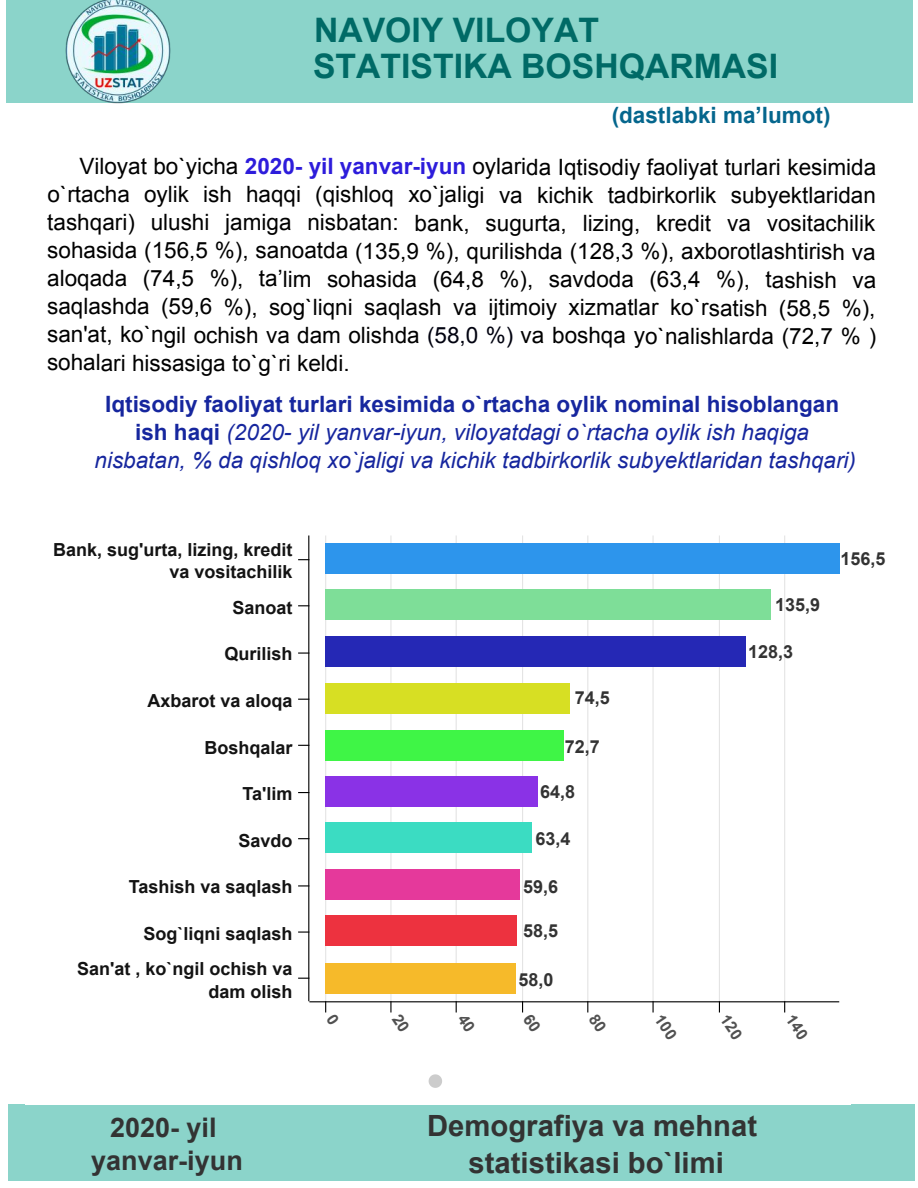
<style>
.page{position:relative;width:918px;height:1188px;background:#fff}
.page>*{position:absolute;margin:0;border:0;box-sizing:border-box;transform-origin:0 0}
.t1{font:700 33.75px/36px "Arial";color:#006a66}
.t2{font:700 29.25px/37.2px "Arial";color:#333;text-align:center}
.t3{font:700 27px/32.7px "Arial";color:#333;text-align:center}
.t4{font:22.5px/28px "Arial";letter-spacing:-.005em;color:#000;text-align:justify}
.t5{font:italic 22.5px/28.2px "Arial";color:#16269e;text-align:center}
.t6{font:700 22.5px "Arial";color:#05668d}
.t7{font:700 18px/22.5px "Arial";color:#131313;text-align:right}
.t8{font:700 18px "Arial";color:#333}
.s1{font-weight:700;color:#2d1cdb}
.s2{color:#01020f}
.s3{font-weight:700;font-style:normal}
</style>
<div class="page">
<div style="left:6px;top:0;width:906px;height:102px;background:#8bd4ca"></div>
<div style="left:8px;top:1105px;width:907px;height:76px;background:#8bd4ca"></div>
<img style="left:62px;top:0;width:112px;height:104px">
<hr style="left:390px;top:535px;width:2px;height:466px;background:#e4e4e4">
<hr style="left:456px;top:535px;width:1px;height:466px;background:#e4e4e4">
<hr style="left:522px;top:535px;width:1px;height:466px;background:#e4e4e4">
<hr style="left:587px;top:535px;width:1px;height:466px;background:#e4e4e4">
<hr style="left:653px;top:535px;width:1px;height:466px;background:#e4e4e4">
<hr style="left:719px;top:535px;width:1px;height:466px;background:#e4e4e4">
<hr style="left:784px;top:535px;width:1px;height:466px;background:#e4e4e4">
<hr style="left:325px;top:535px;width:1px;height:466px;background:#e4e4e4">
<svg style="left:298px;top:652px;width:10px;height:2px"></svg>
<svg style="left:298px;top:931px;width:10px;height:2px"></svg>
<hr style="left:308px;top:535px;width:1px;height:466px;background:#000">
<hr style="left:309px;top:1001px;width:530px;height:1px;background:#000">
<div style="left:325px;top:543px;width:514px;height:31px;background:#2d95ec"></div>
<div style="left:325px;top:589px;width:446px;height:31px;background:#7ede98"></div>
<div style="left:325px;top:637px;width:421px;height:30px;background:#2528b5"></div>
<div style="left:325px;top:683px;width:244px;height:30px;background:#d7df23"></div>
<div style="left:325px;top:730px;width:239px;height:30px;background:#3ff546"></div>
<div style="left:325px;top:776px;width:213px;height:31px;background:#8a32e6"></div>
<div style="left:325px;top:822px;width:207px;height:31px;background:#3bdcc2"></div>
<div style="left:325px;top:870px;width:195px;height:30px;background:#e5399b"></div>
<div style="left:325px;top:916px;width:191px;height:30px;background:#ed323f"></div>
<div style="left:325px;top:963px;width:190px;height:30px;background:#f6ba2a"></div>
<svg style="left:429px;top:1074px;width:13px;height:14px"></svg>
<svg style="left:325px;top:1001px;width:15px;height:12px"></svg>
<svg style="left:390px;top:1001px;width:20px;height:12px"></svg>
<svg style="left:456px;top:1001px;width:20px;height:12px"></svg>
<svg style="left:522px;top:1001px;width:20px;height:12px"></svg>
<svg style="left:587px;top:1001px;width:20px;height:12px"></svg>
<svg style="left:653px;top:1001px;width:25px;height:12px"></svg>
<svg style="left:719px;top:1001px;width:24px;height:12px"></svg>
<svg style="left:784px;top:1001px;width:25px;height:12px"></svg>
<h1 class="t1" style="left:313px;top:13px;width:467px">NAVOIY VILOYAT<br>STATISTIKA BOSHQARMASI</h1>
<p class="t6" style="left:612px;top:100px;width:220px">(dastlabki ma’lumot)</p>
<p class="t4" style="left:47px;top:153px;width:831px;text-indent:32px">Viloyat bo`yicha <span class="s1">2020- yil yanvar-iyun</span> oylarida Iqtisodiy faoliyat turlari kesimida o`rtacha oylik ish haqqi (qishloq xo`jaligi va kichik tadbirkorlik subyektlaridan tashqari) ulushi jamiga nisbatan: bank, sugurta, lizing, kredit va vositachilik sohasida (156,5 %), sanoatda (135,9 %), qurilishda (128,3 %), axborotlashtirish va aloqada (74,5 %), ta’lim sohasida (64,8 %), savdoda (63,4 %), tashish va saqlashda (59,6 %), sog`liqni saqlash va ijtimoiy xizmatlar ko`rsatish (58,5 %), san'at, ko`ngil ochish va dam olishda <span class="s2">(58,0 %)</span> va boshqa yo`nalishlarda (72,7 % ) sohalari hissasiga to`g`ri keldi.</p>
<p class="t5" style="left:94px;top:390px;width:763px"><span class="s3">Iqtisodiy faoliyat turlari kesimida o`rtacha oylik nominal hisoblangan ish haqi</span> (2020- yil yanvar-iyun, viloyatdagi o`rtacha oylik ish haqiga nisbatan, % da qishloq xo`jaligi va kichik tadbirkorlik subyektlaridan tashqari)</p>
<p class="t7" style="left:53px;top:539px;width:241px">Bank, sug'urta, lizing, kredit va vositachilik</p>
<p class="t7" style="left:232px;top:597px;width:62px">Sanoat</p>
<p class="t7" style="left:224px;top:643px;width:70px">Qurilish</p>
<p class="t7" style="left:147px;top:690px;width:147px">Axbarot va aloqa</p>
<p class="t7" style="left:204px;top:737px;width:90px">Boshqalar</p>
<p class="t7" style="left:243px;top:783px;width:51px">Ta'lim</p>
<p class="t7" style="left:238px;top:830px;width:56px">Savdo</p>
<p class="t7" style="left:129px;top:876px;width:165px">Tashish va saqlash</p>
<p class="t7" style="left:77px;top:916px;width:217px;line-height:35.4px">Sog`liqni saqlash<br>San'at , ko`ngil ochish va</p>
<p class="t7" style="left:208px;top:981px;width:86px">dam olish</p>
<p class="t8" style="left:575px;top:686px;width:37px">74,5</p>
<p class="t8" style="left:565px;top:734px;width:37px">72,7</p>
<p class="t8" style="left:540px;top:779px;width:37px">64,8</p>
<p class="t8" style="left:536px;top:827px;width:37px">63,4</p>
<p class="t8" style="left:523px;top:875px;width:37px">59,6</p>
<p class="t8" style="left:523px;top:919px;width:37px">58,5</p>
<p class="t8" style="left:519px;top:967px;width:37px">58,0</p>
<p class="t8" style="left:775px;top:593px;width:47px">135,9</p>
<p class="t8" style="left:748px;top:640px;width:47px">128,3</p>
<p class="t8" style="left:840px;top:546px;width:47px">156,5</p>
<p class="t3" style="left:91px;top:1112px;width:153px">2020- yil yanvar-iyun</p>
<h2 class="t2" style="left:427px;top:1108px;width:331px">Demografiya va mehnat statistikasi bo`limi</h2>
</div>
